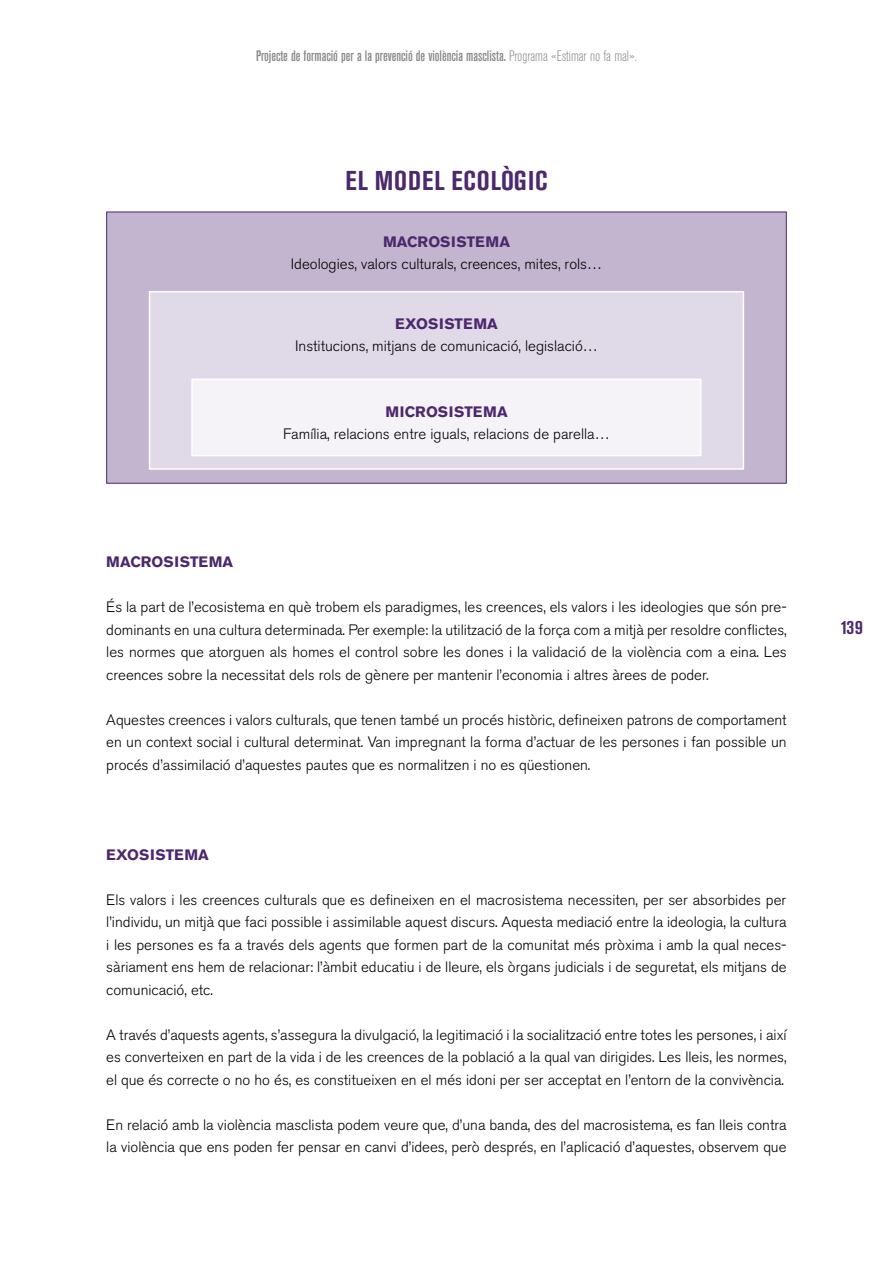
<style>
.page{position:relative;width:893px;height:1263px;background:#fff}
.page>*{position:absolute;margin:0;border:0;box-sizing:border-box;transform-origin:0 0}
.t1{font:700 condensed 27px "Akzidenz Grotesk BE";letter-spacing:.035em;color:#4c286c}
.t2{font:700 condensed 19.5px "Akzidenz Grotesk BE";color:#4c286c}
.t3{font:300 15px/22.5px "Akzidenz Grotesk BE";color:#000;text-align:justify}
.t4{font:500 condensed 15px "Akzidenz Grotesk BE";color:#878787}
.t5{font:700 15px "Akzidenz Grotesk BE";color:#4c286c}
.s1{font-weight:300}
</style>
<div class="page">
<div style="left:106px;top:212px;width:681px;height:272px;background:#c3b5cf;border:1px solid #4c286c"></div>
<div style="left:149px;top:291px;width:595px;height:179px;background:#e0d9e8;border:2px solid #fff"></div>
<div style="left:191px;top:379px;width:511px;height:77px;background:#f5f2f8;border:2px solid #fff"></div>
<p class="t4" style="left:256px;top:47px;width:382px">Projecte de formació per a la prevenció de violència masclista. <span class="s1">Programa «Estimar no fa mal».</span></p>
<h1 class="t1" style="left:345px;top:165px;width:204px">EL MODEL ECOLÒGIC</h1>
<p class="t5" style="left:383px;top:233px;width:128px">MACROSISTEMA</p>
<p class="t3" style="left:291px;top:253px;width:313px">Ideologies, valors culturals, creences, mites, rols…</p>
<p class="t5" style="left:395px;top:315px;width:104px">EXOSISTEMA</p>
<p class="t3" style="left:295px;top:335px;width:304px">Institucions, mitjans de comunicació, legislació…</p>
<p class="t5" style="left:385px;top:403px;width:124px">MICROSISTEMA</p>
<p class="t3" style="left:283px;top:423px;width:328px">Família, relacions entre iguals, relacions de parella…</p>
<p class="t5" style="left:106px;top:553px;width:128px">MACROSISTEMA</p>
<p class="t3" style="left:106px;top:596px;width:682px">És la part de l’ecosistema en què trobem els paradigmes, les creences, els valors i les ideologies que són pre&shy;dominants en una cultura determinada. Per exemple: la utilització de la força com a mitjà per resoldre conflictes, les normes que atorguen als homes el control sobre les dones i la validació de la violència com a eina. Les creences sobre la necessitat dels rols de gènere per mantenir l’economia i altres àrees de poder.</p>
<p class="t3" style="left:106px;top:708px;width:682px">Aquestes creences i valors culturals, que tenen també un procés històric, defineixen patrons de comportament en un context social i cultural determinat. Van impregnant la forma d’actuar de les persones i fan possible un procés d’assimilació d’aquestes pautes que es normalitzen i no es qüestionen.</p>
<p class="t5" style="left:106px;top:846px;width:104px">EXOSISTEMA</p>
<p class="t3" style="left:106px;top:888px;width:682px">Els valors i les creences culturals que es defineixen en el macrosistema necessiten, per ser absorbides per l’individu, un mitjà que faci possible i assimilable aquest discurs. Aquesta mediació entre la ideologia, la cultura i les persones es fa a través dels agents que formen part de la comunitat més pròxima i amb la qual neces&shy;sàriament ens hem de relacionar: l’àmbit educatiu i de lleure, els òrgans judicials i de seguretat, els mitjans de comunicació, etc.</p>
<p class="t3" style="left:106px;top:1023px;width:682px">A través d’aquests agents, s’assegura la divulgació, la legitimació i la socialització entre totes les persones, i així es converteixen en part de la vida i de les creences de la població a la qual van dirigides. Les lleis, les normes, el que és correcte o no ho és, es constitueixen en el més idoni per ser acceptat en l’entorn de la convivència.</p>
<p class="t3" style="left:106px;top:1113px;width:682px">En relació amb la violència masclista podem veure que, d’una banda, des del macrosistema, es fan lleis contra la violència que ens poden fer pensar en canvi d’idees, però després, en l’aplicació d’aquestes, observem que</p>
<h2 class="t2" style="left:840px;top:616px;width:24px">139</h2>
</div>
